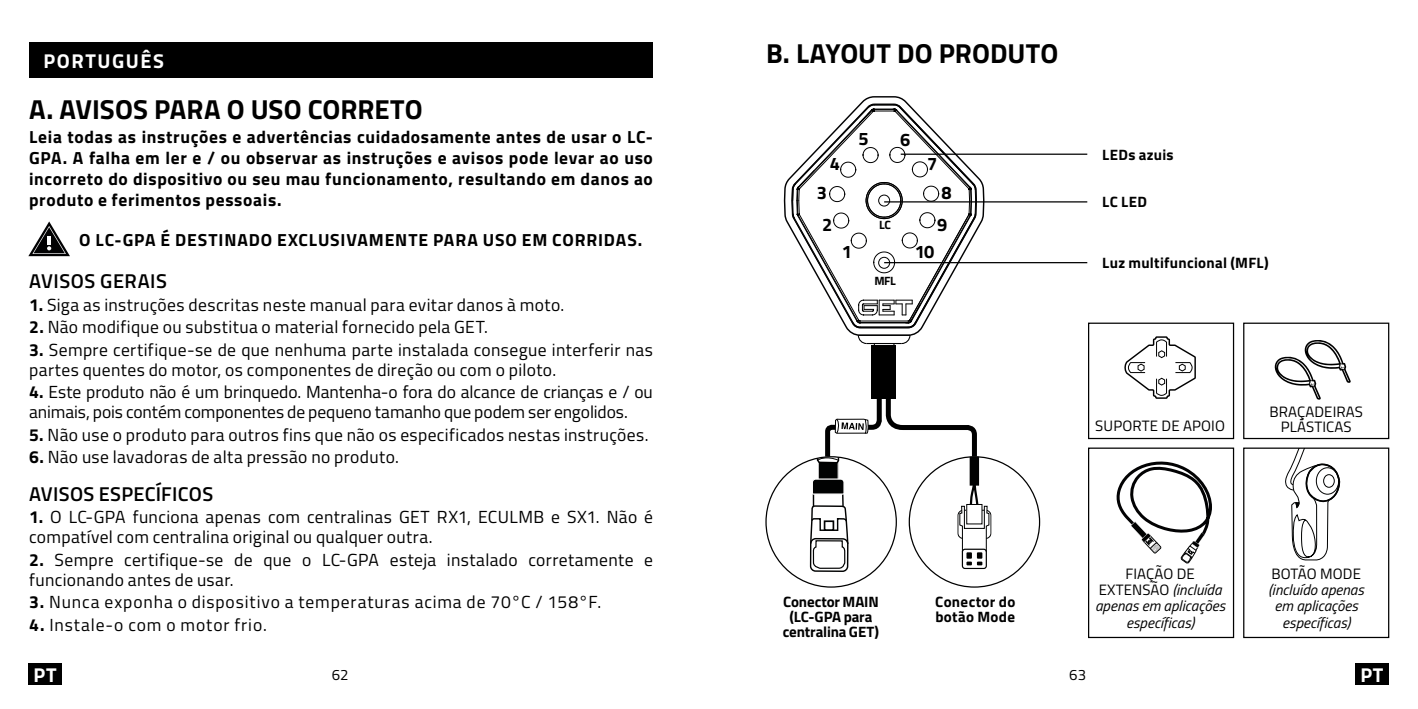
<style>
.page{position:relative;width:1418px;height:709px;background:#fff}
.page>*{position:absolute;margin:0;border:0;box-sizing:border-box;transform-origin:0 0}
.t1{font:700 27.5px "Titillium";color:#000}
.t2{font:600 20px "Titillium";letter-spacing:.02em;color:#000}
.t3{font:700 20px "Titillium";letter-spacing:.075em;color:#fff}
.t4{font:700 18.25px "Titillium";color:#000}
.t5{font:17.5px/20px "Titillium";letter-spacing:.02em;color:#000}
.t6{font:700 17.5px/21px "Titillium";letter-spacing:.04em;color:#000;text-align:justify}
.t7{font:17.5px/20px "Titillium";letter-spacing:-.005em;color:#000}
.t8{font:17.5px "Titillium";letter-spacing:.05em;color:#000}
.t9{font:italic 15px/16.2px "Titillium";color:#000;text-align:center}
.t10{font:700 15px/15px "Titillium";letter-spacing:.02em;color:#000}
.t11{font:15px/15px "Titillium";letter-spacing:.01em;color:#000;text-align:center}
.t12{font:700 15px/15px "Titillium";letter-spacing:-.01em;color:#000;text-align:center}
.t13{font:700 12px "Titillium";color:#000}
.s1{font-weight:700}
.s2{font-style:normal}
</style>
<div class="page">
<div style="left:28px;top:663px;width:34px;height:22px;background:#000"></div>
<div style="left:1355px;top:663px;width:33px;height:22px;background:#000"></div>
<div style="left:29px;top:43px;width:624px;height:35px;background:#000"></div>
<svg style="left:28px;top:221px;width:42px;height:35px"></svg>
<hr style="left:866px;top:343px;width:35px;height:1px;background:#020203">
<svg style="left:858px;top:337px;width:9px;height:7px"></svg>
<svg style="left:901px;top:337px;width:10px;height:7px"></svg>
<svg style="left:783px;top:96px;width:202px;height:241px"></svg>
<svg style="left:791px;top:104px;width:185px;height:224px"></svg>
<div style="left:878px;top:195px;width:11px;height:11px;border:1px solid #000;border-radius:50%"></div>
<div style="left:878px;top:257px;width:11px;height:11px;border:1px solid #000;border-radius:50%"></div>
<div style="left:957px;top:510px;width:34px;height:29px;border:1px solid #010202;border-radius:5px"></div>
<div style="left:871px;top:344px;width:24px;height:54px;background:#000"></div>
<hr style="left:900px;top:154px;width:187px;height:1px;background:#000">
<hr style="left:884px;top:201px;width:203px;height:1px;background:#000">
<hr style="left:884px;top:262px;width:203px;height:1px;background:#000">
<svg style="left:809px;top:390px;width:180px;height:182px"></svg>
<svg style="left:1116px;top:461px;width:96px;height:102px"></svg>
<div style="left:1087px;top:447px;width:147px;height:191px;border:1px solid #000"></div>
<svg style="left:1124px;top:336px;width:72px;height:63px"></svg>
<div style="left:1087px;top:322px;width:147px;height:117px;border:1px solid #000"></div>
<svg style="left:1285px;top:449px;width:55px;height:112px"></svg>
<div style="left:1323px;top:474px;width:11px;height:13px;border:1px solid #010202;border-radius:50%"></div>
<div style="left:1243px;top:447px;width:146px;height:191px;border:1px solid #000"></div>
<svg style="left:1274px;top:340px;width:76px;height:60px"></svg>
<div style="left:1243px;top:322px;width:146px;height:117px;border:1px solid #000"></div>
<p class="t3" style="left:43px;top:45px;width:122px">PORTUGUÊS</p>
<h1 class="t1" style="left:766px;top:33px;width:294px">B. LAYOUT DO PRODUTO</h1>
<h1 class="t1" style="left:29px;top:88px;width:395px">A. AVISOS PARA O USO CORRETO</h1>
<p class="t6" style="left:29px;top:125px;width:625px">Leia todas as instruções e advertências cuidadosamente antes de usar o LC-GPA. A falha em ler e / ou observar as instruções e avisos pode levar ao uso incorreto do dispositivo ou seu mau funcionamento, resultando em danos ao produto e ferimentos pessoais.</p>
<p class="t6" style="left:79px;top:228px;width:564px">O LC-GPA É DESTINADO EXCLUSIVAMENTE PARA USO EM CORRIDAS.</p>
<p class="t2" style="left:29px;top:266px;width:139px">AVISOS GERAIS</p>
<p class="t5" style="left:29px;top:294px;width:536px"><span class="s1">1.</span> Siga as instruções descritas neste manual para evitar danos à moto.</p>
<p class="t5" style="left:29px;top:316px;width:460px"><span class="s1">2.</span> Não modifique ou substitua o material fornecido pela GET.</p>
<p class="t5" style="left:29px;top:339px;width:625px"><span class="s1">3.</span> Sempre certifique-se de que nenhuma parte instalada consegue interferir nas partes quentes do motor, os componentes de direção ou com o piloto.</p>
<p class="t7" style="left:29px;top:381px;width:625px"><span class="s1">4.</span> Este produto não é um brinquedo. Mantenha-o fora do alcance de crianças e / ou animais, pois contém componentes de pequeno tamanho que podem ser engolidos.</p>
<p class="t5" style="left:29px;top:424px;width:621px"><span class="s1">5.</span> Não use o produto para outros fins que não os especificados nestas instruções.</p>
<p class="t5" style="left:29px;top:446px;width:371px"><span class="s1">6.</span> Não use lavadoras de alta pressão no produto.</p>
<p class="t2" style="left:29px;top:479px;width:186px">AVISOS ESPECÍFICOS</p>
<p class="t5" style="left:29px;top:506px;width:625px"><span class="s1">1.</span> O LC-GPA funciona apenas com centralinas GET RX1, ECULMB e SX1. Não é compatível com centralina original ou qualquer outra.</p>
<p class="t5" style="left:29px;top:549px;width:625px"><span class="s1">2.</span> Sempre certifique-se de que o LC-GPA esteja instalado corretamente e funcionando antes de usar.</p>
<p class="t8" style="left:29px;top:589px;width:573px"><span class="s1">3.</span> Nunca exponha o dispositivo a temperaturas acima de 70°C / 158°F.</p>
<p class="t8" style="left:29px;top:612px;width:239px"><span class="s1">4.</span> Instale-o com o motor frio.</p>
<p class="t3" style="left:34px;top:659px;width:24px">PT</p>
<p class="t3" style="left:1360px;top:659px;width:24px">PT</p>
<p class="t4" style="left:858px;top:125px;width:12px">5</p>
<p class="t4" style="left:900px;top:126px;width:12px">6</p>
<p class="t10" style="left:1102px;top:146px;width:73px">LEDs azuis</p>
<p class="t10" style="left:1102px;top:194px;width:46px">LC LED</p>
<p class="t4" style="left:829px;top:149px;width:12px">4</p>
<p class="t4" style="left:927px;top:149px;width:12px">7</p>
<p class="t4" style="left:816px;top:179px;width:12px">3</p>
<p class="t4" style="left:941px;top:179px;width:12px">8</p>
<p class="t4" style="left:822px;top:210px;width:12px">2</p>
<p class="t13" style="left:879px;top:216px;width:13px">LC</p>
<p class="t4" style="left:937px;top:210px;width:12px">9</p>
<p class="t4" style="left:841px;top:238px;width:12px">1</p>
<p class="t4" style="left:914px;top:238px;width:21px">10</p>
<p class="t10" style="left:1102px;top:254px;width:168px">Luz multifuncional (MFL)</p>
<p class="t13" style="left:874px;top:271px;width:23px">MFL</p>
<p class="t11" style="left:1269px;top:403px;width:95px">BRAÇADEIRAS<br>PLÁSTICAS</p>
<p class="t11" style="left:1095px;top:418px;width:131px">SUPORTE DE APOIO</p>
<p class="t11" style="left:1271px;top:565px;width:91px">BOTÃO MODE</p>
<p class="t9" style="left:1268px;top:581px;width:97px">(incluído apenas em aplicações específicas)</p>
<p class="t9" style="left:1095px;top:564px;width:131px"><span class="s2">FIAÇÃO DE<br>EXTENSÃO</span> (incluída apenas em aplicações específicas)</p>
<p class="t10" style="left:935px;top:593px;width:82px">Conector do botão Mode</p>
<p class="t12" style="left:782px;top:593px;width:98px">Conector MAIN (LC-GPA para centralina GET)</p>
<p class="t11" style="left:332px;top:666px;width:18px">62</p>
<p class="t11" style="left:1069px;top:666px;width:18px">63</p>
</div>
